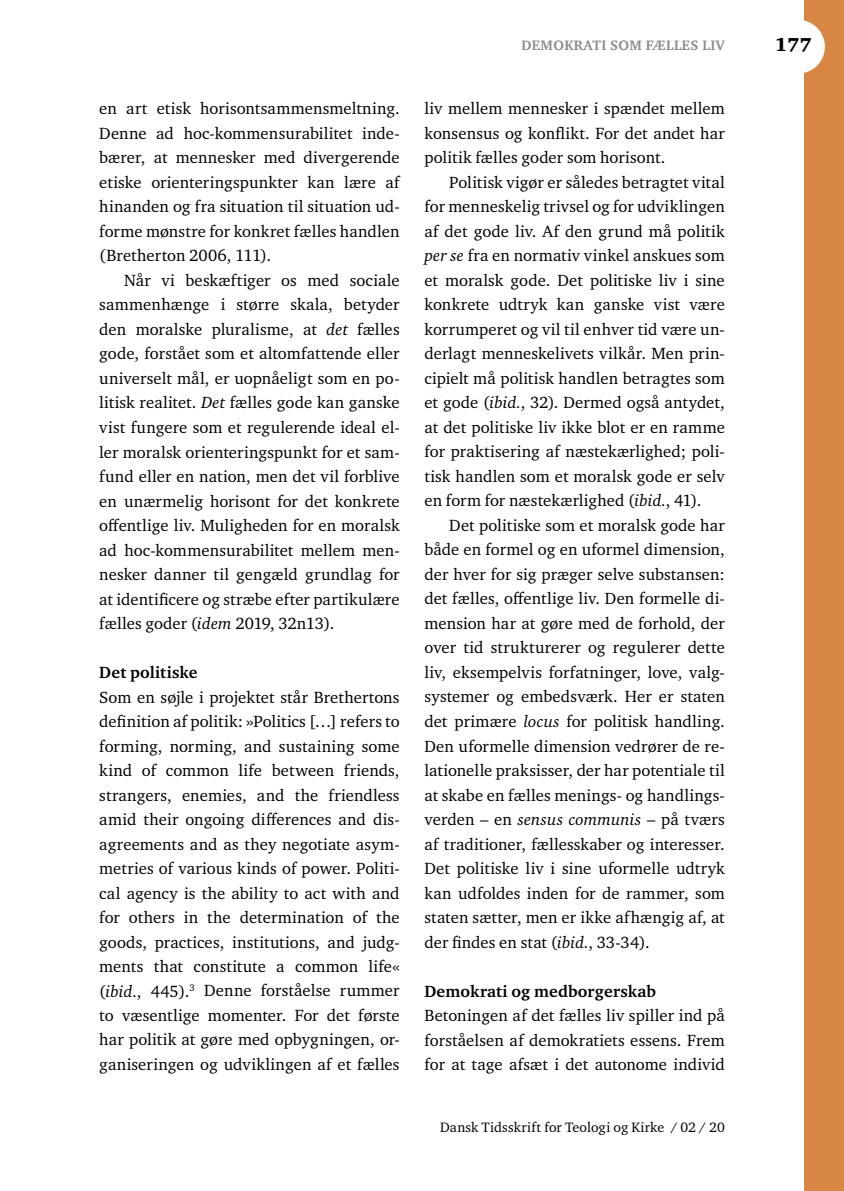
<style>
.page{position:relative;width:844px;height:1191px;background:#fff}
.page>*{position:absolute;margin:0;border:0;box-sizing:border-box;transform-origin:0 0}
.t1{font:900 19.25px "Charter ITC Std";color:#000}
.t2{font:16.62px/24.5px "Charter ITC Std";letter-spacing:.005em;color:#000;text-align:justify}
.t3{font:700 16.62px "Charter ITC Std";letter-spacing:.01em;color:#000}
.t4{font:14px "Charter ITC Std";letter-spacing:.01em;color:#000}
.t5{font:700 14px "Charter ITC Std";letter-spacing:.025em;color:#87888a}
.s1{font-style:italic}
</style>
<div class="page">
<div style="left:804px;top:0;width:39px;height:1191px;background:#d78643"></div>
<div style="left:771px;top:20px;width:53px;height:54px;background:#fff;border-radius:50%"></div>
<p class="t2" style="left:99px;top:96px;width:302px">en art etisk horisontsammensmeltning.<br>Denne ad hoc-kommensurabilitet inde&shy;bærer, at mennesker med divergerende etiske orienteringspunkter kan lære af hinanden og fra situation til situation ud&shy;forme mønstre for konkret fælles handlen (Bretherton 2006, 111).</p>
<p class="t2" style="left:99px;top:268px;width:302px;text-indent:25px">Når vi beskæftiger os med sociale sammenhænge i større skala, betyder den moralske pluralisme, at <span class="s1">det</span> fælles gode, forstået som et altomfattende eller universelt mål, er uopnåeligt som en po&shy;litisk realitet. <span class="s1">Det</span> fælles gode kan ganske vist fungere som et regulerende ideal el&shy;ler moralsk orienteringspunkt for et sam&shy;fund eller en nation, men det vil forblive en unærmelig horisont for det konkrete offentlige liv. Muligheden for en moralsk ad hoc-kommensurabilitet mellem men&shy;nesker danner til gengæld grundlag for at identificere og stræbe efter partikulære fælles goder (<span class="s1">idem</span> 2019, 32n13).</p>
<p class="t3" style="left:99px;top:662px;width:100px">Det politiske</p>
<p class="t2" style="left:99px;top:684px;width:302px">Som en søjle i projektet står Brethertons definition af politik: »Politics […] refers to forming, norming, and sustaining some kind of common life between friends, strangers, enemies, and the friendless amid their ongoing differences and dis&shy;agreements and as they negotiate asym&shy;metries of various kinds of power. Politi&shy;cal agency is the ability to act with and for others in the determination of the goods, practices, institutions, and judg&shy;ments that constitute a common life« (<span class="s1">ibid.</span>, 445).<sup>3</sup> Denne forståelse rummer to væsentlige momenter. For det første har politik at gøre med opbygningen, or&shy;ganiseringen og udviklingen af et fælles</p>
<p class="t5" style="left:521px;top:37px;width:204px">DEMOKRATI SOM FÆLLES LIV</p>
<p class="t2" style="left:424px;top:96px;width:302px">liv mellem mennesker i spændet mellem konsensus og konflikt. For det andet har politik fælles goder som horisont.</p>
<p class="t2" style="left:424px;top:169px;width:302px;text-indent:25px">Politisk vigør er således betragtet vital for menneskelig trivsel og for udviklingen af det gode liv. Af den grund må politik <span class="s1">per se</span> fra en normativ vinkel anskues som et moralsk gode. Det politiske liv i sine konkrete udtryk kan ganske vist være korrumperet og vil til enhver tid være un&shy;derlagt menneskelivets vilkår. Men prin&shy;cipielt må politisk handlen betragtes som et gode (<span class="s1">ibid.</span>, 32). Dermed også antydet, at det politiske liv ikke blot er en ramme for praktisering af næstekærlighed; poli&shy;tisk handlen som et moralsk gode er selv en form for næstekærlighed (<span class="s1">ibid.</span>, 41).</p>
<p class="t2" style="left:424px;top:512px;width:302px;text-indent:25px">Det politiske som et moralsk gode har både en formel og en uformel dimension, der hver for sig præger selve substansen: det fælles, offentlige liv. Den formelle di&shy;mension har at gøre med de forhold, der over tid strukturerer og regulerer dette liv, eksempelvis forfatninger, love, valg&shy;systemer og embedsværk. Her er staten det primære <span class="s1">locus</span> for politisk handling.<br>Den uformelle dimension vedrører de re&shy;lationelle praksisser, der har potentiale til at skabe en fælles menings- og handlings&shy;verden – en <span class="s1">sensus communis</span> – på tværs af traditioner, fællesskaber og interesser.<br>Det politiske liv i sine uformelle udtryk kan udfoldes inden for de rammer, som staten sætter, men er ikke afhængig af, at der findes en stat (<span class="s1">ibid.</span>, 33-34).</p>
<p class="t3" style="left:424px;top:980px;width:233px">Demokrati og medborgerskab</p>
<p class="t2" style="left:424px;top:1003px;width:302px">Betoningen af det fælles liv spiller ind på forståelsen af demokratiets essens. Frem for at tage afsæt i det autonome individ</p>
<p class="t4" style="left:440px;top:1118px;width:286px">Dansk Tidsskrift for Teologi og Kirke / 02 / 20</p>
<p class="t1" style="left:774px;top:33px;width:38px">177</p>
</div>
